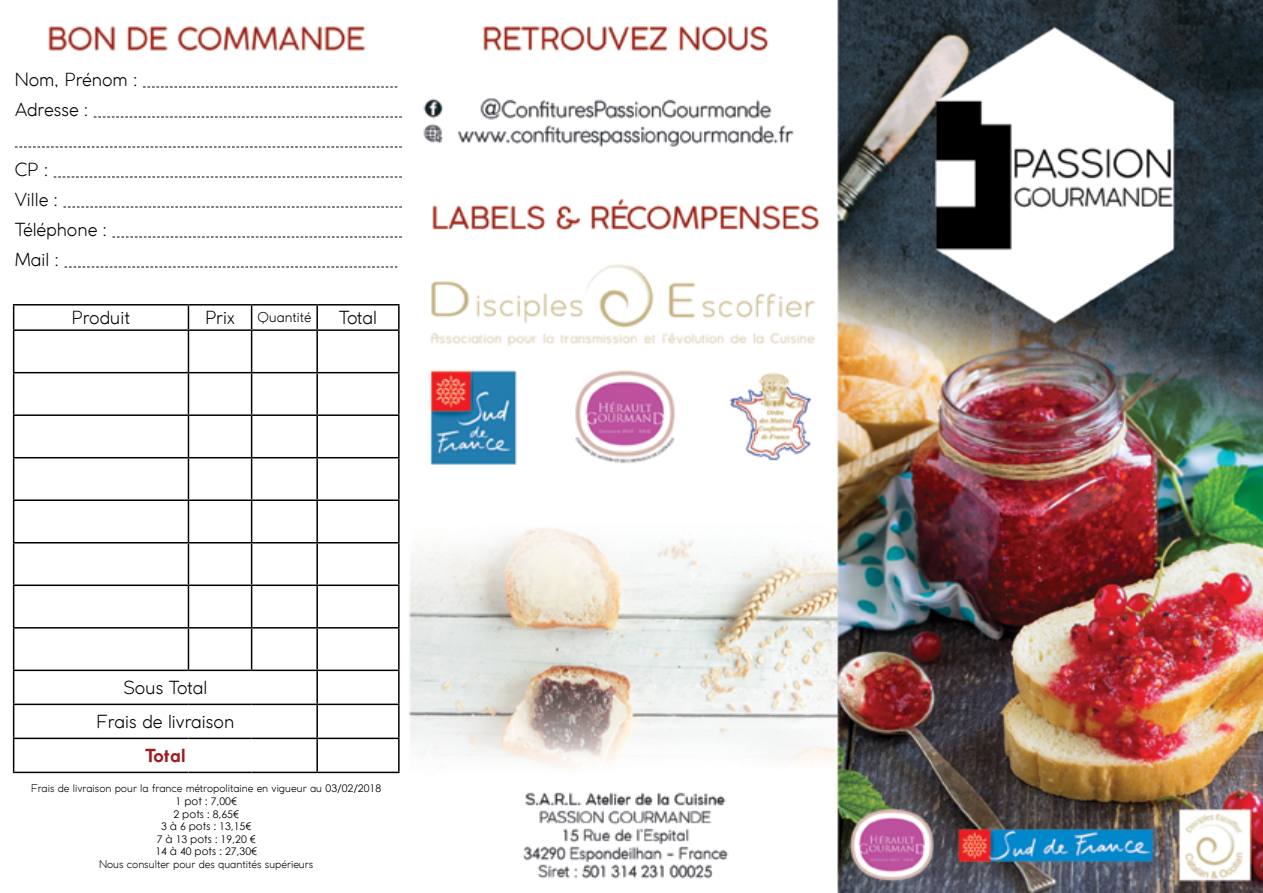
<style>
.page{position:relative;width:1263px;height:893px;background:#fff}
.page>*{position:absolute;margin:0;border:0;box-sizing:border-box;transform-origin:0 0}
.t1{font:300 18px/30px "Coco Gothic";color:#000}
.t2{font:700 18px "Coco Gothic";color:#9e1c21}
.t3{font:300 13.5px "Coco Gothic";color:#000}
.t4{font:300 10.5px "Coco Gothic";color:#000}
.t5{font:10.5px/12.6px "Century Gothic";color:#000;text-align:center}
.s1{font-family:"Century Gothic";font-weight:400}
</style>
<div class="page">
<img style="left:12px;top:0;width:1251px;height:893px">
<svg style="left:143px;top:87px;width:254px;height:1px"></svg>
<svg style="left:94px;top:117px;width:308px;height:1px"></svg>
<svg style="left:15px;top:147px;width:387px;height:1px"></svg>
<svg style="left:54px;top:177px;width:348px;height:1px"></svg>
<svg style="left:63px;top:207px;width:339px;height:1px"></svg>
<svg style="left:112px;top:237px;width:290px;height:1px"></svg>
<svg style="left:64px;top:267px;width:333px;height:1px"></svg>
<hr style="left:13px;top:304px;width:175px;height:2px;background:#000">
<svg style="left:13px;top:306px;width:1px;height:23px"></svg>
<hr style="left:188px;top:304px;width:64px;height:2px;background:#000">
<svg style="left:188px;top:306px;width:1px;height:23px"></svg>
<hr style="left:252px;top:304px;width:65px;height:2px;background:#000">
<svg style="left:251px;top:306px;width:1px;height:23px"></svg>
<hr style="left:317px;top:304px;width:83px;height:2px;background:#000">
<hr style="left:316px;top:306px;width:2px;height:23px;background:#000">
<hr style="left:398px;top:306px;width:2px;height:23px;background:#000">
<hr style="left:13px;top:329px;width:175px;height:2px;background:#000">
<hr style="left:13px;top:331px;width:1px;height:41px;background:#000">
<hr style="left:188px;top:329px;width:64px;height:2px;background:#000">
<hr style="left:188px;top:331px;width:1px;height:41px;background:#000">
<hr style="left:252px;top:329px;width:65px;height:2px;background:#000">
<hr style="left:251px;top:331px;width:1px;height:41px;background:#000">
<hr style="left:317px;top:329px;width:83px;height:2px;background:#000">
<hr style="left:316px;top:331px;width:2px;height:41px;background:#000">
<hr style="left:398px;top:331px;width:2px;height:41px;background:#000">
<hr style="left:13px;top:372px;width:175px;height:1px;background:#000">
<hr style="left:13px;top:373px;width:1px;height:41px;background:#000">
<hr style="left:188px;top:372px;width:64px;height:1px;background:#000">
<hr style="left:188px;top:373px;width:1px;height:41px;background:#000">
<hr style="left:252px;top:372px;width:65px;height:1px;background:#000">
<hr style="left:251px;top:373px;width:1px;height:41px;background:#000">
<hr style="left:317px;top:372px;width:83px;height:1px;background:#000">
<hr style="left:316px;top:373px;width:2px;height:41px;background:#000">
<hr style="left:398px;top:373px;width:2px;height:41px;background:#000">
<hr style="left:13px;top:414px;width:175px;height:2px;background:#000">
<hr style="left:13px;top:416px;width:1px;height:41px;background:#000">
<hr style="left:188px;top:414px;width:64px;height:2px;background:#000">
<hr style="left:188px;top:416px;width:1px;height:41px;background:#000">
<hr style="left:252px;top:414px;width:65px;height:2px;background:#000">
<hr style="left:251px;top:416px;width:1px;height:41px;background:#000">
<hr style="left:317px;top:414px;width:83px;height:2px;background:#000">
<hr style="left:316px;top:416px;width:2px;height:41px;background:#000">
<hr style="left:398px;top:416px;width:2px;height:41px;background:#000">
<hr style="left:13px;top:457px;width:175px;height:1px;background:#000">
<hr style="left:13px;top:458px;width:1px;height:41px;background:#000">
<hr style="left:188px;top:457px;width:64px;height:1px;background:#000">
<hr style="left:188px;top:458px;width:1px;height:41px;background:#000">
<hr style="left:252px;top:457px;width:65px;height:1px;background:#000">
<hr style="left:251px;top:458px;width:1px;height:41px;background:#000">
<hr style="left:317px;top:457px;width:83px;height:1px;background:#000">
<hr style="left:316px;top:458px;width:2px;height:41px;background:#000">
<hr style="left:398px;top:458px;width:2px;height:41px;background:#000">
<hr style="left:13px;top:499px;width:175px;height:2px;background:#000">
<hr style="left:13px;top:501px;width:1px;height:41px;background:#000">
<hr style="left:188px;top:499px;width:64px;height:2px;background:#000">
<hr style="left:188px;top:501px;width:1px;height:41px;background:#000">
<hr style="left:252px;top:499px;width:65px;height:2px;background:#000">
<hr style="left:251px;top:501px;width:1px;height:41px;background:#000">
<hr style="left:317px;top:499px;width:83px;height:2px;background:#000">
<hr style="left:316px;top:501px;width:2px;height:41px;background:#000">
<hr style="left:398px;top:501px;width:2px;height:41px;background:#000">
<hr style="left:13px;top:542px;width:175px;height:1px;background:#000">
<hr style="left:13px;top:543px;width:1px;height:41px;background:#000">
<hr style="left:188px;top:542px;width:64px;height:1px;background:#000">
<hr style="left:188px;top:543px;width:1px;height:41px;background:#000">
<hr style="left:252px;top:542px;width:65px;height:1px;background:#000">
<hr style="left:251px;top:543px;width:1px;height:41px;background:#000">
<hr style="left:317px;top:542px;width:83px;height:1px;background:#000">
<hr style="left:316px;top:543px;width:2px;height:41px;background:#000">
<hr style="left:398px;top:543px;width:2px;height:41px;background:#000">
<hr style="left:13px;top:584px;width:175px;height:2px;background:#000">
<hr style="left:13px;top:586px;width:1px;height:41px;background:#000">
<hr style="left:188px;top:584px;width:64px;height:2px;background:#000">
<hr style="left:188px;top:586px;width:1px;height:41px;background:#000">
<hr style="left:252px;top:584px;width:65px;height:2px;background:#000">
<hr style="left:251px;top:586px;width:1px;height:41px;background:#000">
<hr style="left:317px;top:584px;width:83px;height:2px;background:#000">
<hr style="left:316px;top:586px;width:2px;height:41px;background:#000">
<hr style="left:398px;top:586px;width:2px;height:41px;background:#000">
<hr style="left:13px;top:627px;width:175px;height:2px;background:#000">
<hr style="left:13px;top:629px;width:1px;height:41px;background:#000">
<hr style="left:188px;top:627px;width:64px;height:2px;background:#000">
<hr style="left:188px;top:629px;width:1px;height:41px;background:#000">
<hr style="left:252px;top:627px;width:65px;height:2px;background:#000">
<hr style="left:251px;top:629px;width:1px;height:41px;background:#000">
<hr style="left:317px;top:627px;width:83px;height:2px;background:#000">
<hr style="left:316px;top:629px;width:2px;height:41px;background:#000">
<hr style="left:398px;top:629px;width:2px;height:41px;background:#000">
<hr style="left:13px;top:670px;width:175px;height:1px;background:#000">
<hr style="left:13px;top:671px;width:1px;height:33px;background:#000">
<hr style="left:188px;top:670px;width:64px;height:1px;background:#000">
<hr style="left:252px;top:670px;width:65px;height:1px;background:#000">
<hr style="left:317px;top:670px;width:83px;height:1px;background:#000">
<hr style="left:316px;top:671px;width:2px;height:33px;background:#000">
<hr style="left:398px;top:671px;width:2px;height:33px;background:#000">
<hr style="left:13px;top:704px;width:175px;height:1px;background:#000">
<hr style="left:13px;top:705px;width:1px;height:33px;background:#000">
<hr style="left:188px;top:704px;width:64px;height:1px;background:#000">
<hr style="left:252px;top:704px;width:65px;height:1px;background:#000">
<hr style="left:317px;top:704px;width:83px;height:1px;background:#000">
<hr style="left:316px;top:705px;width:2px;height:33px;background:#000">
<hr style="left:398px;top:705px;width:2px;height:33px;background:#000">
<hr style="left:13px;top:738px;width:175px;height:1px;background:#000">
<hr style="left:13px;top:739px;width:1px;height:33px;background:#000">
<hr style="left:188px;top:738px;width:64px;height:1px;background:#000">
<hr style="left:252px;top:738px;width:65px;height:1px;background:#000">
<hr style="left:317px;top:738px;width:83px;height:1px;background:#000">
<hr style="left:316px;top:739px;width:2px;height:33px;background:#000">
<hr style="left:398px;top:739px;width:2px;height:33px;background:#000">
<hr style="left:13px;top:772px;width:175px;height:1px;background:#000">
<hr style="left:188px;top:772px;width:64px;height:1px;background:#000">
<hr style="left:252px;top:772px;width:65px;height:1px;background:#000">
<hr style="left:317px;top:772px;width:83px;height:1px;background:#000">
<h1 class="t1" style="left:15px;top:64px;width:124px">Nom, Prénom :<br>Adresse :</h1>
<h1 class="t1" style="left:15px;top:154px;width:93px">CP :<br>Ville :<br>Téléphone :<br>Mail :</h1>
<h1 class="t1" style="left:72px;top:302px;width:60px">Produit</h1>
<h1 class="t1" style="left:205px;top:302px;width:31px">Prix</h1>
<p class="t3" style="left:258px;top:308px;width:55px">Quantité</p>
<h1 class="t1" style="left:339px;top:302px;width:40px">Total</h1>
<h1 class="t1" style="left:97px;top:670px;width:139px;line-height:34px;text-align:center">Sous Total<br>Frais de livraison</h1>
<h1 class="t2" style="left:145px;top:742px;width:42px">Total</h1>
<p class="t4" style="left:31px;top:781px;width:351px">Frais de livraison pour la france métropolitaine en vigueur au <span class="s1">03/02/2018</span></p>
<p class="t5" style="left:155px;top:795px;width:103px">1 pot : 7,00€<br>2 pots : 8,65€<br>3 à 6 pots : 13,15€<br>7 à 13 pots : 19,20 €<br>14 à 40 pots : 27,30€</p>
<p class="t4" style="left:99px;top:856px;width:216px">Nous consulter pour des quantités supérieurs</p>
</div>
